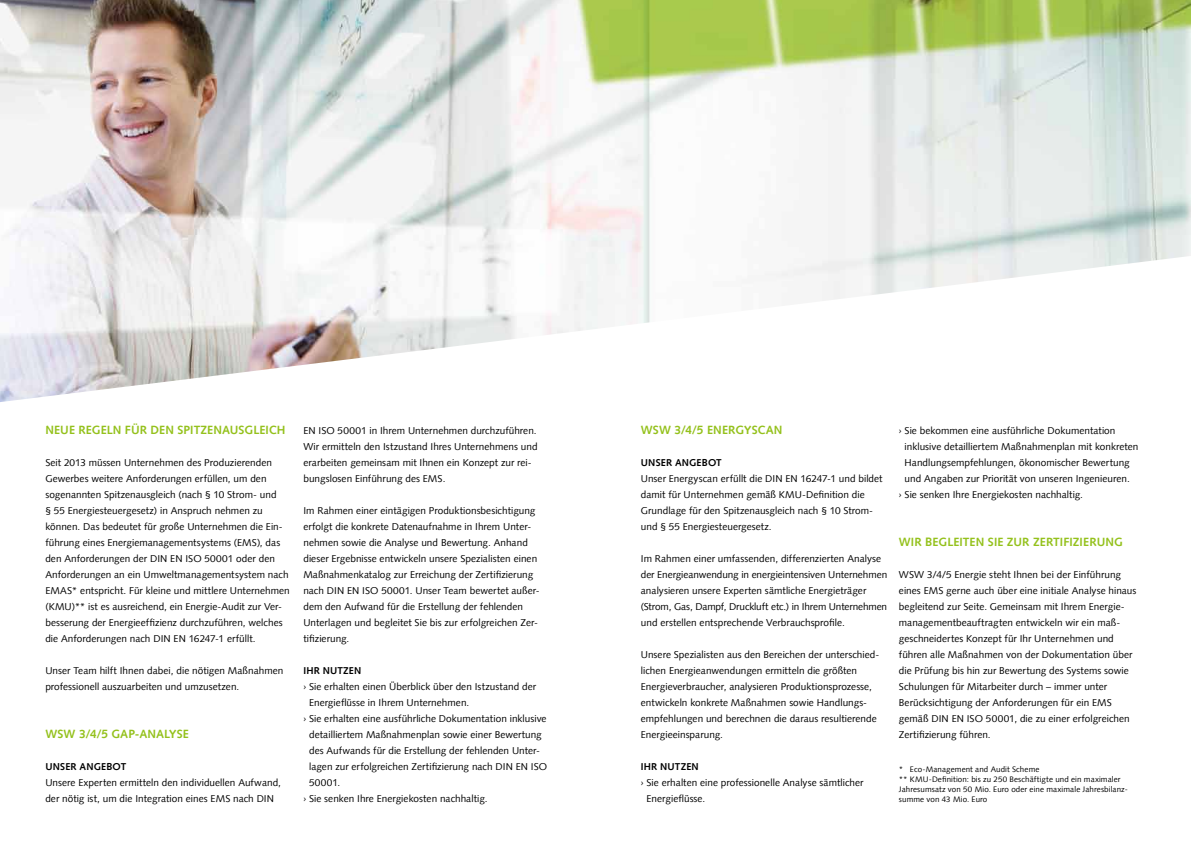
<style>
.page{position:relative;width:1191px;height:842px;background:#fff}
.page>*{position:absolute;margin:0;border:0;box-sizing:border-box;transform-origin:0 0}
.t1{font:700 12px "Syntax Com";letter-spacing:.005em;color:#94c11c}
.t2{font:10px/16px "Syntax Com";letter-spacing:.005em;color:#000}
.t3{font:700 10px "Syntax Com";letter-spacing:.015em;color:#000}
.t4{font:8px/10px "Syntax Com";letter-spacing:.015em;color:#000}
</style>
<div class="page">
<img style="left:0;top:0;width:1191px;height:402px">
<p class="t1" style="left:45px;top:423px;width:41px">NEUEREGE</p>
<p class="t1" style="left:107px;top:423px;width:171px">LN FÜR DEN SPITZENAUSG LEICH</p>
<p class="t2" style="left:45px;top:455px;width:246px">Seit 2013 müssen Unternehmen des Produzierenden Gewerbes weitere Anforderungen erfüllen, um den sogenannten Spitzenausgleich (nach § 10 Strom- und<br>§ 55 Energiesteuergesetz) in Anspruch nehmen zu können. Das bedeutet für große Unternehmen die Ein&shy;führung eines Energiemanagementsystems (EMS), das den Anforderungen der DIN EN ISO 50001 oder den Anforderungen an ein Umweltmanagementsystem nach EMAS* entspricht. Für kleine und mittlere Unternehmen (KMU)** ist es ausreichend, ein Energie-Audit zur Ver&shy;besserung der Energieeffizienz durchzuführen, welches die Anforderungen nach DIN EN 16247-1 erfüllt.</p>
<p class="t2" style="left:45px;top:663px;width:240px">Unser Team hilft Ihnen dabei, die nötigen Maßnahmen professionell auszuarbeiten und umzusetzen.</p>
<p class="t1" style="left:45px;top:727px;width:138px">WSW 3/4/5 GAP-ANALYSE</p>
<p class="t3" style="left:45px;top:761px;width:56px">UNSER ANGEB</p>
<p class="t3" style="left:112px;top:761px;width:15px">OT</p>
<p class="t2" style="left:45px;top:775px;width:237px">Unsere Experten ermitteln den individuellen Aufwand, der nötig ist, um die Integration eines EMS nach DIN</p>
<p class="t2" style="left:303px;top:423px;width:236px">EN ISO 50001 in Ihrem Unternehmen durchzuführen.<br>Wir ermitteln den Istzustand Ihres Unternehmens und erarbeiten gemeinsam mit Ihnen ein Konzept zur rei&shy;bungslosen Einführung des EMS.</p>
<p class="t2" style="left:303px;top:503px;width:238px">Im Rahmen einer eintägigen Produktionsbesichtigung erfolgt die konkrete Datenaufnahme in Ihrem Unter&shy;nehmen sowie die Analyse und Bewertung. Anhand dieser Ergebnisse entwickeln unsere Spezialisten einen Maßnahmenkatalog zur Erreichung der Zertifizierung nach DIN EN ISO 50001. Unser Team bewertet außer&shy;dem den Aufwand für die Erstellung der fehlenden Unterlagen und begleitet Sie bis zur erfolgreichen Zer&shy;tifizierung.</p>
<p class="t3" style="left:303px;top:665px;width:59px">IHR NUTZEN</p>
<p class="t2" style="left:303px;top:679px;width:234px">› Sie erhalten einen Überblick über den Istzustand der</p>
<p class="t2" style="left:309px;top:695px;width:162px">Energieflüsse in Ihrem Unternehmen.</p>
<p class="t2" style="left:303px;top:711px;width:245px">› Sie erhalten eine ausführliche Dokumentation inklusive</p>
<p class="t2" style="left:309px;top:727px;width:234px">detailliertem Maßnahmenplan sowie einer Bewertung</p>
<p class="t2" style="left:309px;top:743px;width:231px">des Aufwands für die Erstellung der fehlenden Unter-</p>
<p class="t2" style="left:309px;top:759px;width:239px">lagen zur erfolgreichen Zertifizierung nach DIN EN ISO</p>
<p class="t2" style="left:309px;top:775px;width:33px">50001.</p>
<p class="t2" style="left:303px;top:791px;width:186px">› Sie senken Ihre Energiekosten nachhaltig.</p>
<p class="t1" style="left:641px;top:423px;width:143px">WSW 3/4/5 ENERGYSCAN</p>
<p class="t3" style="left:641px;top:457px;width:56px">UNSER ANGEB</p>
<p class="t3" style="left:708px;top:457px;width:15px">OT</p>
<p class="t2" style="left:641px;top:471px;width:243px">Unser Energyscan erfüllt die DIN EN 16247-1 und bildet damit für Unternehmen gemäß KMU-Definition die Grundlage für den Spitzenausgleich nach § 10 Strom&shy;und § 55 Energiesteuergesetz.</p>
<p class="t2" style="left:641px;top:551px;width:248px">Im Rahmen einer umfassenden, differenzierten Analyse der Energieanwendung in energieintensiven Unternehmen analysieren unsere Experten sämtliche Energieträger (Strom, Gas, Dampf, Druckluft etc.) in Ihrem Unternehmen und erstellen entsprechende Verbrauchsprofile.</p>
<p class="t2" style="left:641px;top:647px;width:239px">Unsere Spezialisten aus den Bereichen der unterschied&shy;lichen Energieanwendungen ermitteln die größten Energieverbraucher, analysieren Produktionsprozesse, entwickeln konkrete Maßnahmen sowie Handlungs&shy;empfehlungen und berechnen die daraus resultierende Energieeinsparung.</p>
<p class="t3" style="left:641px;top:761px;width:59px">IHR NUTZEN</p>
<p class="t2" style="left:646px;top:775px;width:219px;text-indent:-6px">› Sie erhalten eine professionelle Analyse sämtlicher<br>Energieflüsse.</p>
<p class="t2" style="left:899px;top:423px;width:218px">› Sie bekommen eine ausführliche Dokumentation</p>
<p class="t2" style="left:904px;top:439px;width:235px">inklusive detailliertem Maßnahmenplan mit konkreten</p>
<p class="t2" style="left:904px;top:455px;width:226px">Handlungsempfehlungen, ökonomischer Bewertung</p>
<p class="t2" style="left:904px;top:471px;width:227px">und Angaben zur Priorität von unseren Ingenieuren.</p>
<p class="t2" style="left:899px;top:487px;width:186px">› Sie senken Ihre Energiekosten nachhaltig.</p>
<p class="t1" style="left:899px;top:535px;width:35px">WIR BEG</p>
<p class="t1" style="left:947px;top:535px;width:151px">LEITEN SIE ZUR ZERTI FIZIERUN</p>
<p class="t1" style="left:1114px;top:535px;width:10px">G</p>
<p class="t2" style="left:899px;top:567px;width:239px">WSW 3/4/5 Energie steht Ihnen bei der Einführung eines EMS gerne auch über eine initiale Analyse hinaus begleitend zur Seite. Gemeinsam mit Ihrem Energie&shy;managementbeauftragten entwickeln wir ein maß&shy;geschneidertes Konzept für Ihr Unternehmen und führen alle Maßnahmen von der Dokumentation über die Prüfung bis hin zur Bewertung des Systems sowie Schulungen für Mitarbeiter durch – immer unter Berücksichtigung der Anforderungen für ein EMS gemäß DIN EN ISO 50001, die zu einer erfolgreichen Zertifizierung führen.</p>
<p class="t4" style="left:899px;top:764px;width:229px">* Eco-Management and Audit Scheme<br>** KMU-Definition: bis zu 250 Beschäftigte und ein maximaler Jahresumsatz von 50 Mio. Euro oder eine maximale Jahresbilanz&shy;summe von 43 Mio. Euro</p>
</div>
